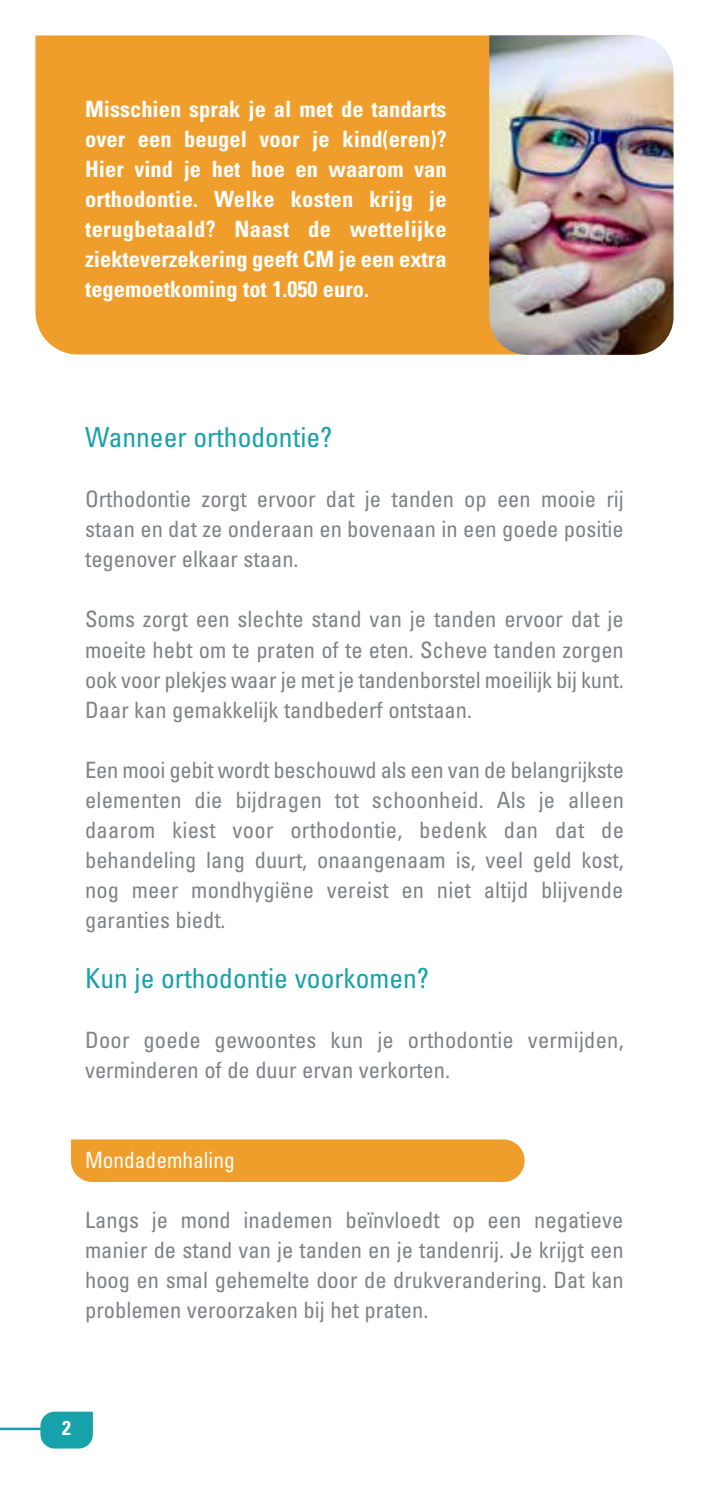
<style>
.page{position:relative;width:709px;height:1489px;background:#fff}
.page>*{position:absolute;margin:0;border:0;box-sizing:border-box;transform-origin:0 0}
.t1{font:condensed 27.5px "Univers LT Std";color:#17a1aa}
.t2{font:condensed 22.5px/30px "Univers LT Std";color:#808285;text-align:justify}
.t3{font:700 condensed 22.5px/30px "Univers LT Std";color:#fff;text-align:justify}
.t4{font:condensed 22.5px "Univers LT Std";color:#fff;scale:.95 1}
.t5{font:700 condensed 20px "Univers LT Std";color:#fff}
</style>
<div class="page">
<svg style="left:33px;top:1411px;width:60px;height:38px"></svg>
<hr style="left:0;top:1427px;width:47px;height:2px;background:#17a1aa">
<div style="left:71px;top:1139px;width:453px;height:42px;background:#ef9e2b"></div>
<div style="left:35px;top:35px;width:454px;height:319px;background:#ef9e2b"></div>
<img style="left:489px;top:35px;width:184px;height:320px">
<p class="t3" style="left:85px;top:94px;width:363px">Misschien sprak je al met de tandarts over een beugel voor je kind(eren)?<br>Hier vind je het hoe en waarom van orthodontie. Welke kosten krijg je terugbetaald? Naast de wettelijke ziekteverzekering geeft CM je een extra tegemoetkoming tot 1.050 euro.</p>
<p class="t1" style="left:85px;top:420px;width:249px">Wanneer orthodontie?</p>
<p class="t2" style="left:85px;top:484px;width:540px">Orthodontie zorgt ervoor dat je tanden op een mooie rij staan en dat ze onderaan en bovenaan in een goede positie tegenover elkaar staan.</p>
<p class="t2" style="left:85px;top:604px;width:540px">Soms zorgt een slechte stand van je tanden ervoor dat je moeite hebt om te praten of te eten. Scheve tanden zorgen ook voor plekjes waar je met je tandenborstel moeilijk bij kunt.<br>Daar kan gemakkelijk tandbederf ontstaan.</p>
<p class="t2" style="left:85px;top:754px;width:540px">Een mooi gebit wordt beschouwd als een van de belangrijkste elementen die bijdragen tot schoonheid. Als je alleen daarom kiest voor orthodontie, bedenk dan dat de behandeling lang duurt, onaangenaam is, veel geld kost, nog meer mondhygiëne vereist en niet altijd blijvende garanties biedt.</p>
<p class="t1" style="left:85px;top:960px;width:345px">Kun je orthodontie voorkomen?</p>
<p class="t2" style="left:85px;top:1024px;width:540px">Door goede gewoontes kun je orthodontie vermijden, verminderen of de duur ervan verkorten.</p>
<p class="t4" style="left:85px;top:1145px;width:159px">Mondademhaling</p>
<p class="t2" style="left:85px;top:1204px;width:540px">Langs je mond inademen beïnvloedt op een negatieve manier de stand van je tanden en je tandenrij. Je krijgt een hoog en smal gehemelte door de drukverandering. Dat kan problemen veroorzaken bij het praten.</p>
<p class="t5" style="left:62px;top:1415px;width:10px">2</p>
</div>
